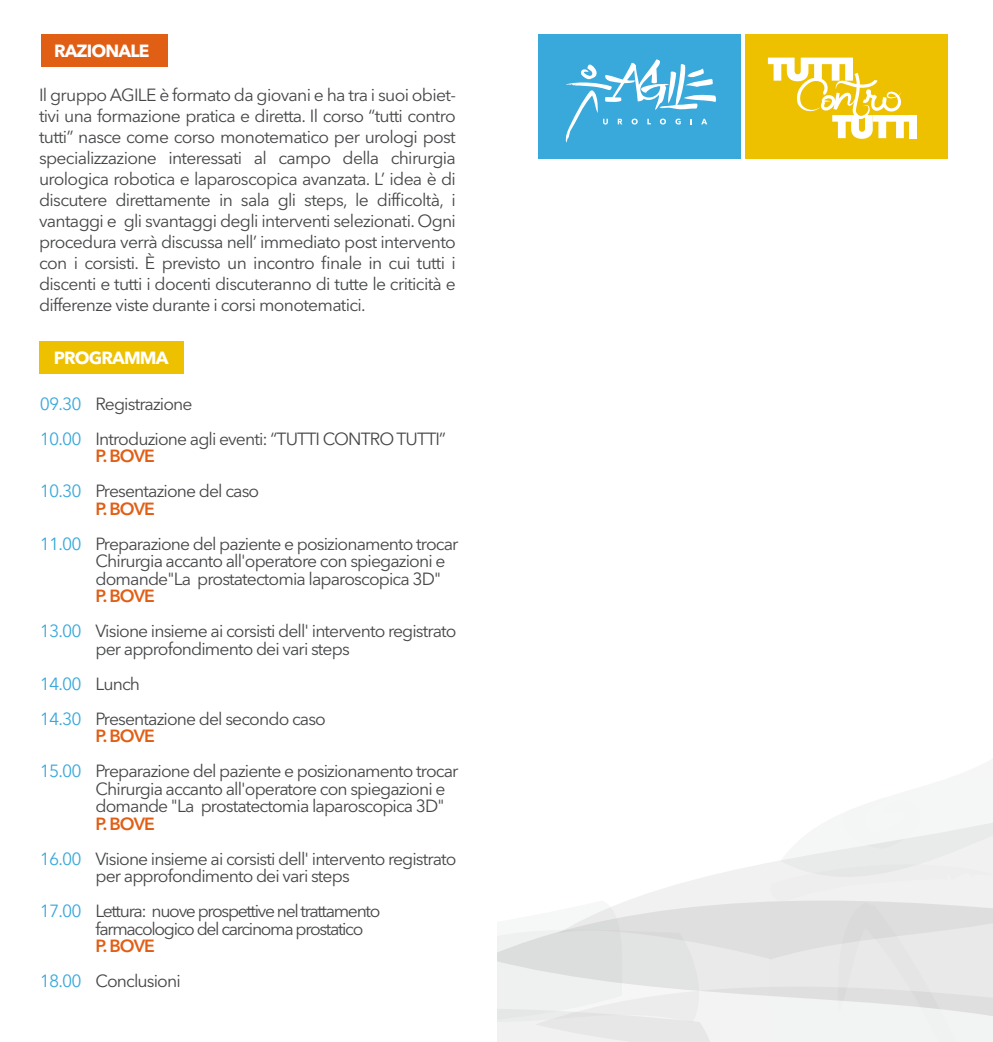
<style>
.page{position:relative;width:993px;height:1042px;background:#fff}
.page>*{position:absolute;margin:0;border:0;box-sizing:border-box;transform-origin:0 0}
.t1{font:17.5px/21px "Avenir Next LT Pro";letter-spacing:-.05em;color:#454648}
.t2{font:17.5px/17.5px "Avenir Next LT Pro";letter-spacing:-.075em;color:#454648}
.t3{font:17.5px/35px "Avenir Next LT Pro";letter-spacing:-.05em;color:#39a9dc}
.t4{font:600 17.5px "Avenir Next LT Pro";letter-spacing:-.05em;color:#e15e15}
.t5{font:700 17.5px "Avenir Next LT Pro";letter-spacing:-.05em;color:#fff}
</style>
<div class="page">
<div style="left:538px;top:35px;width:203px;height:124px;background:#39a9dc"></div>
<div style="left:745px;top:35px;width:202px;height:124px;background:#edc000"></div>
<div style="left:41px;top:34px;width:126px;height:32px;background:#e15e15"></div>
<div style="left:39px;top:341px;width:145px;height:33px;background:#edc000"></div>
<svg style="left:565px;top:59px;width:151px;height:84px"></svg>
<svg style="left:497px;top:798px;width:495px;height:244px"></svg>
<div style="left:909px;top:115px;width:8px;height:23px;background:#fff"></div>
<svg style="left:767px;top:58px;width:142px;height:81px"></svg>
<p class="t5" style="left:54px;top:40px;width:97px">RAZIONALE</p>
<p class="t1" style="left:39px;top:84px;width:418px;text-align:justify">Il gruppo AGILE è formato da giovani e ha tra i suoi obiet&shy;tivi una formazione pratica e diretta. Il corso “tutti contro tutti” nasce come corso monotematico per urologi post specializzazione interessati al campo della chirurgia urologica robotica e laparoscopica avanzata. L’ idea è di discutere direttamente in sala gli steps, le difficoltà, i vantaggi e gli svantaggi degli interventi selezionati. Ogni procedura verrà discussa nell’ immediato post intervento con i corsisti. È previsto un incontro finale in cui tutti i discenti e tutti i docenti discuteranno di tutte le criticità e differenze viste durante i corsi monotematici.</p>
<p class="t5" style="left:54px;top:347px;width:116px">PROGRAMMA</p>
<p class="t3" style="left:40px;top:386px;width:43px">09.30<br>10.00</p>
<p class="t3" style="left:40px;top:473px;width:43px">10.30</p>
<p class="t3" style="left:40px;top:526px;width:43px">11.00</p>
<p class="t3" style="left:40px;top:613px;width:43px">13.00</p>
<p class="t3" style="left:40px;top:666px;width:43px">14.00<br>14.30</p>
<p class="t3" style="left:40px;top:753px;width:43px">15.00</p>
<p class="t3" style="left:40px;top:841px;width:43px">16.00</p>
<p class="t3" style="left:40px;top:893px;width:43px">17.00</p>
<p class="t3" style="left:40px;top:963px;width:43px">18.00</p>
<p class="t1" style="left:95px;top:386px;width:352px;line-height:35px">Registrazione<br>Introduzione agli eventi: “TUTTI CONTRO TUTTI”</p>
<p class="t4" style="left:95px;top:445px;width:61px">P. BOVE</p>
<p class="t1" style="left:95px;top:480px;width:165px">Presentazione del caso</p>
<p class="t4" style="left:95px;top:498px;width:61px">P. BOVE</p>
<p class="t1" style="left:95px;top:535px;width:364px;line-height:17.5px">Preparazione del paziente e posizionamento trocar<br>Chirurgia accanto all'operatore con spiegazioni e domande"La prostatectomia laparoscopica 3D"</p>
<p class="t4" style="left:95px;top:585px;width:61px">P. BOVE</p>
<p class="t1" style="left:95px;top:622px;width:362px;line-height:17.5px">Visione insieme ai corsisti dell' intervento registrato per approfondimento dei vari steps</p>
<p class="t1" style="left:95px;top:666px;width:232px;line-height:35px">Lunch<br>Presentazione del secondo caso</p>
<p class="t4" style="left:95px;top:725px;width:61px">P. BOVE</p>
<p class="t1" style="left:95px;top:762px;width:364px;line-height:17.5px">Preparazione del paziente e posizionamento trocar<br>Chirurgia accanto all'operatore con spiegazioni e domande "La prostatectomia laparoscopica 3D"</p>
<p class="t4" style="left:95px;top:813px;width:61px">P. BOVE</p>
<p class="t1" style="left:95px;top:850px;width:362px;line-height:17.5px">Visione insieme ai corsisti dell' intervento registrato per approfondimento dei vari steps</p>
<p class="t2" style="left:95px;top:902px;width:286px">Lettura: nuove prospettive nel trattamento farmacologico del carcinoma prostatico</p>
<p class="t4" style="left:95px;top:935px;width:61px">P. BOVE</p>
<p class="t1" style="left:95px;top:970px;width:87px">Conclusioni</p>
</div>
